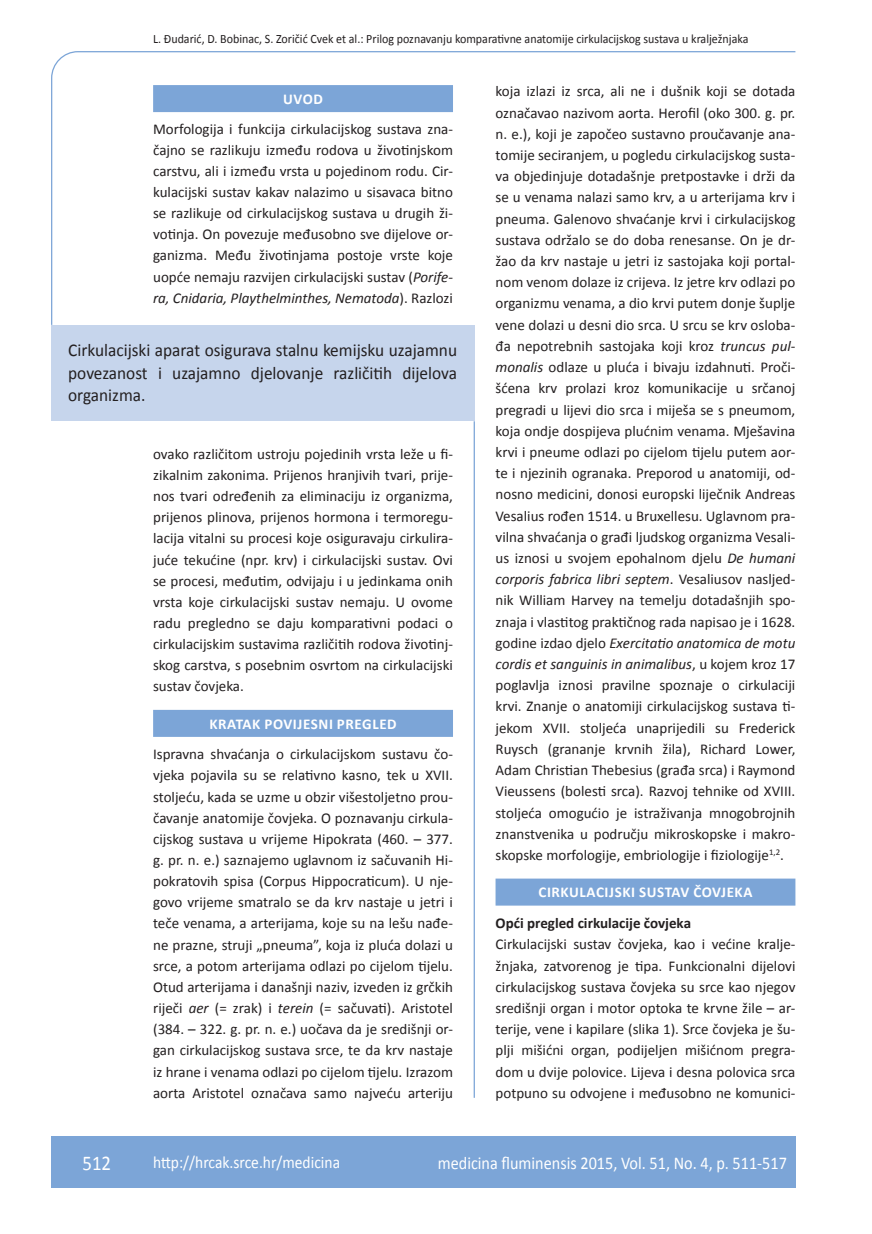
<style>
.page{position:relative;width:872px;height:1234px;background:#fff}
.page>*{position:absolute;margin:0;border:0;box-sizing:border-box;transform-origin:0 0}
.t1{font:21px "Calibri";color:#fff;scale:.9 1}
.t2{font:18px/22.5px "Calibri";color:#231f20;text-align:justify;scale:.96 1}
.t3{font:18px "Calibri";color:#fff;scale:.9 1}
.t4{font:17.25px "Calibri";color:#fff;scale:.9 1}
.t5{font:15px/21.1px "Calibri";color:#231f20;text-align:justify}
.t6{font:700 15px "Calibri";letter-spacing:.04em;color:#fff}
.t7{font:700 15px "Calibri";color:#231f20}
.t8{font:12.75px "Calibri";color:#231f20;scale:.94 1}
.s1{font-style:italic}
</style>
<div class="page">
<svg style="left:51px;top:51px;width:745px;height:275px"></svg>
<hr style="left:473px;top:421px;width:2px;height:676px;background:#7ca5d7">
<div style="left:51px;top:1135px;width:744px;height:51px;background:#7ca5d7"></div>
<div style="left:153px;top:85px;width:300px;height:27px;background:#7ca5d7"></div>
<div style="left:495px;top:878px;width:300px;height:27px;background:#7ca5d7"></div>
<div style="left:51px;top:325px;width:423px;height:96px;background:#c6d5ec"></div>
<div style="left:153px;top:709px;width:300px;height:27px;background:#7ca5d7"></div>
<p class="t8" style="left:153px;top:30px;width:635px">L. Đudarić, D. Bobinac, S. Zoričić Cvek et al.: Prilog poznavanju komparativne anatomije cirkulacijskog sustava u kralježnjaka</p>
<p class="t6" style="left:283px;top:90px;width:41px">UVOD</p>
<p class="t5" style="left:153px;top:118px;width:301px">Morfologija i funkcija cirkulacijskog sustava zna&shy;čajno se razlikuju između rodova u životinjskom carstvu, ali i između vrsta u pojedinom rodu. Cir&shy;kulacijski sustav kakav nalazimo u sisavaca bitno se razlikuje od cirkulacijskog sustava u drugih ži&shy;votinja. On povezuje međusobno sve dijelove or&shy;ganizma. Među životinjama postoje vrste koje uopće nemaju razvijen cirkulacijski sustav (<span class="s1">Porife&shy;ra, Cnidaria, Playthelminthes, Nematoda</span>). Razlozi</p>
<p class="t2" style="left:68px;top:338px;width:406px">Cirkulacijski aparat osigurava stalnu kemijsku uzajamnu povezanost i uzajamno djelovanje različitih dijelova organizma.</p>
<p class="t5" style="left:153px;top:442px;width:301px">ovako različitom ustroju pojedinih vrsta leže u fi&shy;zikalnim zakonima. Prijenos hranjivih tvari, prije&shy;nos tvari određenih za eliminaciju iz organizma, prijenos plinova, prijenos hormona i termoregu&shy;lacija vitalni su procesi koje osiguravaju cirkulira&shy;juće tekućine (npr. krv) i cirkulacijski sustav. Ovi se procesi, međutim, odvijaju i u jedinkama onih vrsta koje cirkulacijski sustav nemaju. U ovome radu pregledno se daju komparativni podaci o cirkulacijskim sustavima različitih rodova životinj&shy;skog carstva, s posebnim osvrtom na cirkulacijski sustav čovjeka.</p>
<p class="t6" style="left:209px;top:714px;width:65px">KRATAK POV</p>
<p class="t6" style="left:293px;top:714px;width:104px">IJESNI PREGLED</p>
<p class="t5" style="left:153px;top:742px;width:301px">Ispravna shvaćanja o cirkulacijskom sustavu čo&shy;vjeka pojavila su se relativno kasno, tek u XVII. stoljeću, kada se uzme u obzir višestoljetno prou&shy;čavanje anatomije čovjeka. O poznavanju cirkula&shy;cijskog sustava u vrijeme Hipokrata (460. – 377. g. pr. n. e.) saznajemo uglavnom iz sačuvanih Hi&shy;pokratovih spisa (Corpus Hippocraticum). U nje&shy;govo vrijeme smatralo se da krv nastaje u jetri i teče venama, a arterijama, koje su na lešu nađe&shy;ne prazne, struji „pneuma”, koja iz pluća dolazi u srce, a potom arterijama odlazi po cijelom tijelu.<br>Otud arterijama i današnji naziv, izveden iz grčkih riječi <span class="s1">aer</span> (= zrak) i <span class="s1">terein</span> (= sačuvati). Aristotel (384. – 322. g. pr. n. e.) uočava da je središnji or&shy;gan cirkulacijskog sustava srce, te da krv nastaje iz hrane i venama odlazi po cijelom tijelu. Izrazom aorta Aristotel označava samo najveću arteriju</p>
<p class="t5" style="left:495px;top:80px;width:301px">koja izlazi iz srca, ali ne i dušnik koji se dotada označavao nazivom aorta. Herofil (oko 300. g. pr. n. e.), koji je započeo sustavno proučavanje ana&shy;tomije seciranjem, u pogledu cirkulacijskog susta&shy;va objedinjuje dotadašnje pretpostavke i drži da se u venama nalazi samo krv, a u arterijama krv i pneuma. Galenovo shvaćanje krvi i cirkulacijskog sustava održalo se do doba renesanse. On je dr&shy;žao da krv nastaje u jetri iz sastojaka koji portal&shy;nom venom dolaze iz crijeva. Iz jetre krv odlazi po organizmu venama, a dio krvi putem donje šuplje vene dolazi u desni dio srca. U srcu se krv osloba&shy;đa nepotrebnih sastojaka koji kroz <span class="s1">truncus pul&shy;monalis</span> odlaze u pluća i bivaju izdahnuti. Proči&shy;šćena krv prolazi kroz komunikacije u srčanoj pregradi u lijevi dio srca i miješa se s pneumom, koja ondje dospijeva plućnim venama. Mješavina krvi i pneume odlazi po cijelom tijelu putem aor&shy;te i njezinih ogranaka. Preporod u anatomiji, od&shy;nosno medicini, donosi europski liječnik Andreas Vesalius rođen 1514. u Bruxellesu. Uglavnom pra&shy;vilna shvaćanja o građi ljudskog organizma Vesali&shy;us iznosi u svojem epohalnom djelu <span class="s1">De humani corporis fabrica libri septem</span>. Vesaliusov nasljed&shy;nik William Harvey na temelju dotadašnjih spo&shy;znaja i vlastitog praktičnog rada napisao je i 1628. godine izdao djelo <span class="s1">Exercitatio anatomica de motu cordis et sanguinis in animalibus</span>, u kojem kroz 17 poglavlja iznosi pravilne spoznaje o cirkulaciji krvi. Znanje o anatomiji cirkulacijskog sustava ti&shy;jekom XVII. stoljeća unaprijedili su Frederick Ruysch (grananje krvnih žila), Richard Lower, Adam Christian Thebesius (građa srca) i Raymond Vieussens (bolesti srca). Razvoj tehnike od XVIII. stoljeća omogućio je istraživanja mnogobrojnih znanstvenika u području mikroskopske i makro&shy;skopske morfologije, embriologije i fiziologije<sup>1,2</sup>.</p>
<p class="t6" style="left:538px;top:882px;width:206px">CIRKU LACIJSKI SUSTAV ČOVJEKA</p>
<p class="t7" style="left:495px;top:913px;width:197px">OPĆI PREGLED CIRKULACIJE ČOVJEKA</p>
<p class="t5" style="left:495px;top:932px;width:301px">Cirkulacijski sustav čovjeka, kao i većine kralje&shy;žnjaka, zatvorenog je tipa. Funkcionalni dijelovi cirkulacijskog sustava čovjeka su srce kao njegov središnji organ i motor optoka te krvne žile – ar&shy;terije, vene i kapilare (slika 1). Srce čovjeka je šu&shy;plji mišićni organ, podijeljen mišićnom pregra&shy;dom u dvije polovice. Lijeva i desna polovica srca potpuno su odvojene i međusobno ne komunici-</p>
<h1 class="t1" style="left:82px;top:1149px;width:33px">512</h1>
<p class="t4" style="left:153px;top:1150px;width:209px">http://hrcak.srce.hr/medicina</p>
<p class="t3" style="left:438px;top:1151px;width:389px">medicina fluminensis 2015, Vol. 51, No. 4, p. 511-517</p>
</div>
